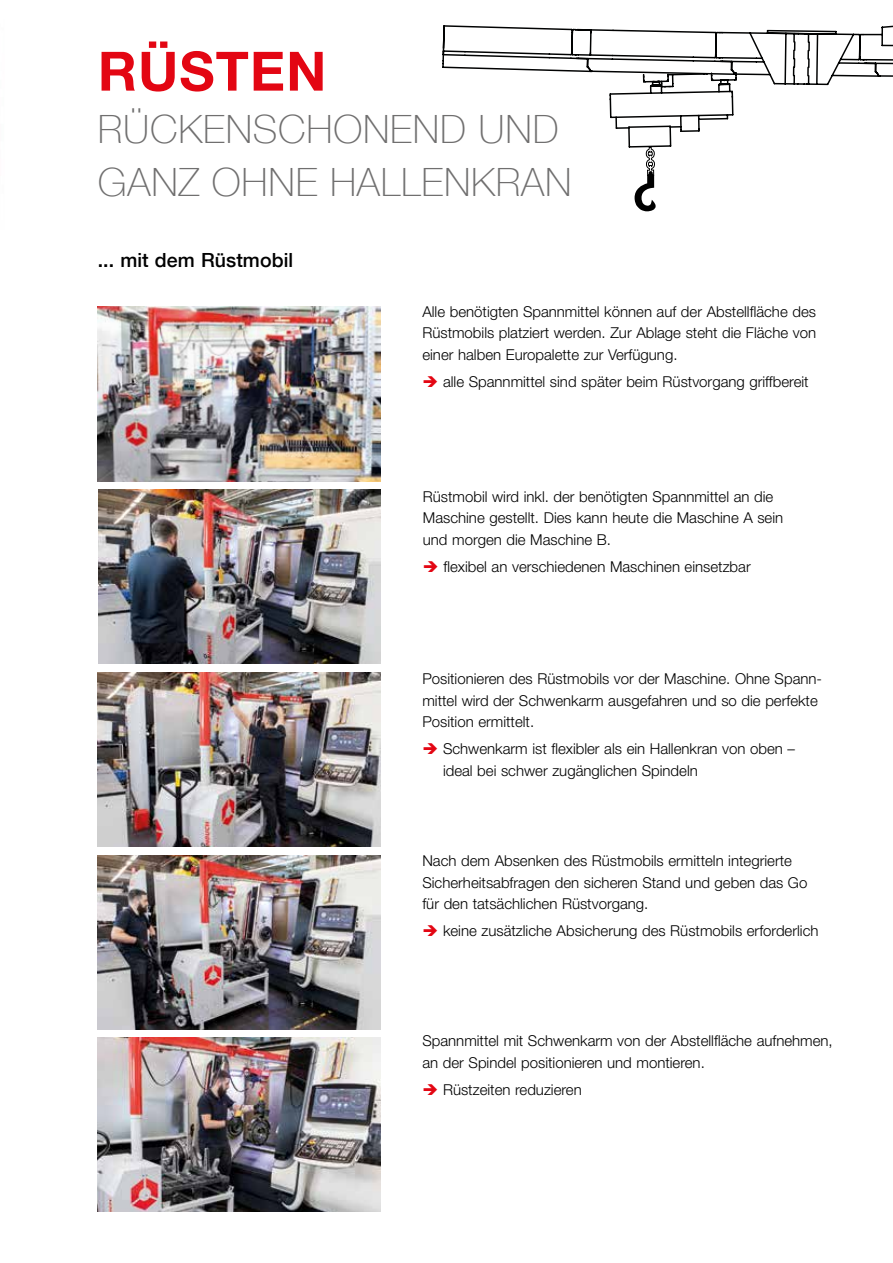
<style>
.page{position:relative;width:893px;height:1263px;background:#fff}
.page>*{position:absolute;margin:0;border:0;box-sizing:border-box;transform-origin:0 0}
.t1{font:700 54.3px "Helvetica Neue LT Com";letter-spacing:.02em;color:#e30613}
.t2{font:100 39px/52.9px "Helvetica Neue LT Com";letter-spacing:.02em;color:#706f6f}
.t3{font:500 19.5px "Helvetica Neue LT Com";letter-spacing:.005em;color:#000}
.t4{font:300 15px/21.6px "Helvetica Neue LT Pro";color:#000}
.s1{color:#e30613}
</style>
<div class="page">
<img style="left:98px;top:307px;width:282px;height:174px">
<img style="left:98px;top:490px;width:282px;height:174px">
<img style="left:98px;top:672px;width:282px;height:174px">
<img style="left:98px;top:855px;width:282px;height:174px">
<img style="left:98px;top:1038px;width:282px;height:174px">
<svg style="left:442px;top:25px;width:451px;height:187px"></svg>
<svg style="left:609px;top:71px;width:129px;height:140px"></svg>
<h1 class="t1" style="left:98px;top:37px;width:230px">RÜSTEN</h1>
<h2 class="t2" style="left:98px;top:103px;width:475px">RÜCKENSCHONEND UND<br>GANZ OHNE HALLENKRAN</h2>
<h3 class="t3" style="left:98px;top:248px;width:197px">... mit dem Rüstmobil</h3>
<p class="t4" style="left:422px;top:300px;width:395px;text-align:justify">Alle benötigten Spannmittel können auf der Abstellfläche des Rüstmobils platziert werden. Zur Ablage steht die Fläche von einer halben Europalette zur Verfügung.</p>
<p class="t4" style="left:422px;top:370px;width:388px"><span class="s1">➔</span> alle Spannmittel sind später beim Rüstvorgang griffbereit</p>
<p class="t4" style="left:423px;top:485px;width:362px">Rüstmobil wird inkl. der benötigten Spannmittel an die<br>Maschine gestellt. Dies kann heute die Maschine A sein und morgen die Maschine B.</p>
<p class="t4" style="left:423px;top:555px;width:329px"><span class="s1">➔</span> flexibel an verschiedenen Maschinen einsetzbar</p>
<p class="t4" style="left:422px;top:668px;width:401px">Positionieren des Rüstmobils vor der Maschine. Ohne Spann&shy;mittel wird der Schwenkarm ausgefahren und so die perfekte<br>Position ermittelt.</p>
<p class="t4" style="left:443px;top:738px;width:354px;text-indent:-21px"><span class="s1">➔</span> Schwenkarm ist flexibler als ein Hallenkran von oben – ideal bei schwer zugänglichen Spindeln</p>
<p class="t4" style="left:422px;top:850px;width:387px">Nach dem Absenken des Rüstmobils ermitteln integrierte<br>Sicherheitsabfragen den sicheren Stand und geben das Go für den tatsächlichen Rüstvorgang.</p>
<p class="t4" style="left:422px;top:920px;width:398px"><span class="s1">➔</span> keine zusätzliche Absicherung des Rüstmobils erforderlich</p>
<p class="t4" style="left:422px;top:1030px;width:412px">Spannmittel mit Schwenkarm von der Abstellfläche aufnehmen, an der Spindel positionieren und montieren.</p>
<p class="t4" style="left:422px;top:1078px;width:161px"><span class="s1">➔</span> Rüstzeiten reduzieren</p>
</div>
